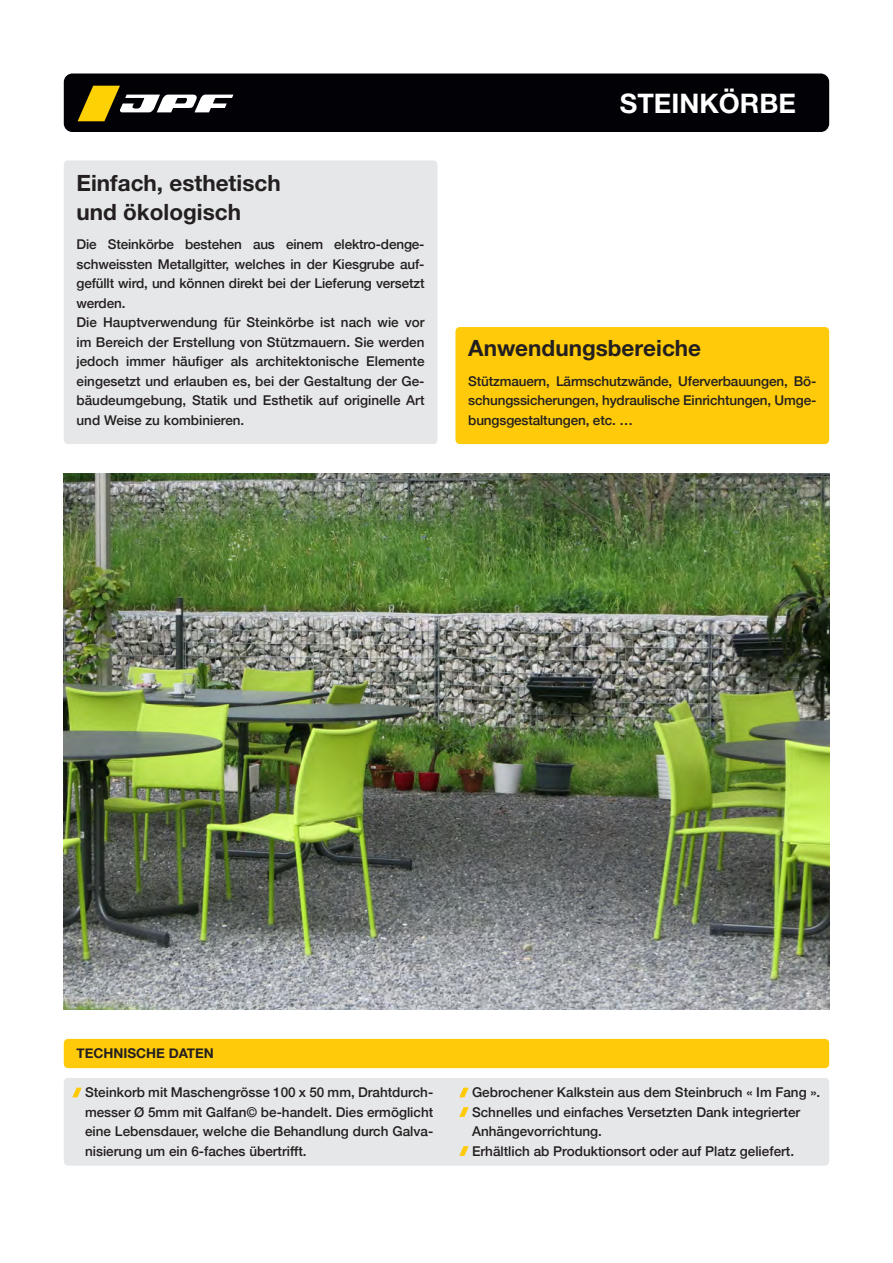
<style>
.page{position:relative;width:893px;height:1263px;background:#fff}
.page>*{position:absolute;margin:0;border:0;box-sizing:border-box;transform-origin:0 0}
.t1{font:700 27px "Helvetica Neue LT Pro";color:#fff}
.t2{font:700 22.5px/29.2px "Helvetica Neue LT Pro";color:#231f20}
.t3{font:500 13.5px/19.5px "Helvetica Neue";color:#231f20}
.t4{font:700 13.5px "Helvetica Neue";color:#231f20}
</style>
<div class="page">
<div style="left:64px;top:74px;width:765px;height:58px;background:#020105;border-radius:9px"></div>
<div style="left:64px;top:1039px;width:765px;height:29px;background:#feca0a;border-radius:4px"></div>
<div style="left:64px;top:160px;width:373px;height:284px;background:#e6e7e9;border-radius:4px"></div>
<div style="left:455px;top:327px;width:374px;height:117px;background:#feca0a;border-radius:4px"></div>
<div style="left:64px;top:1078px;width:765px;height:88px;background:#e6e7e9;border-radius:4px"></div>
<svg style="left:72px;top:1088px;width:10px;height:9px"></svg>
<svg style="left:459px;top:1088px;width:10px;height:9px"></svg>
<svg style="left:459px;top:1107px;width:10px;height:10px"></svg>
<svg style="left:459px;top:1146px;width:10px;height:10px"></svg>
<img style="left:64px;top:473px;width:765px;height:537px">
<svg style="left:78px;top:86px;width:155px;height:35px"></svg>
<h2 class="t2" style="left:77px;top:167px;width:206px">Einfach, esthetisch und ökologisch</h2>
<p class="t3" style="left:77px;top:233px;width:350px">Die Steinkörbe bestehen aus einem elektro-denge&shy;schweissten Metallgitter, welches in der Kiesgrube auf&shy;gefüllt wird, und können direkt bei der Lieferung versetzt werden.<br>Die Hauptverwendung für Steinkörbe ist nach wie vor im Bereich der Erstellung von Stützmauern. Sie werden jedoch immer häufiger als architektonische Elemente eingesetzt und erlauben es, bei der Gestaltung der Ge&shy;bäudeumgebung, Statik und Esthetik auf originelle Art und Weise zu kombinieren.</p>
<h1 class="t1" style="left:620px;top:86px;width:177px">STEINKÖRBE</h1>
<h2 class="t2" style="left:468px;top:333px;width:234px">Anwendungsbereiche</h2>
<p class="t3" style="left:468px;top:370px;width:350px;text-align:justify">Stützmauern, Lärmschutzwände, Uferverbauungen, Bö&shy;schungssicherungen, hydraulische Einrichtungen, Umge&shy;bungsgestaltungen, etc. …</p>
<p class="t4" style="left:77px;top:1043px;width:139px">TECHNISCHE DATEN</p>
<p class="t3" style="left:85px;top:1082px;width:350px;text-align:justify">Steinkorb mit Maschengrösse 100 x 50 mm, Drahtdurch&shy;messer Ø 5mm mit Galfan© be-handelt. Dies ermöglicht eine Lebensdauer, welche die Behandlung durch Galva&shy;nisierung um ein 6-faches übertrifft.</p>
<p class="t3" style="left:472px;top:1082px;width:350px">Gebrochener Kalkstein aus dem Steinbruch « Im Fang ».<br>Schnelles und einfaches Versetzten Dank integrierter Anhängevorrichtung.<br>Erhältlich ab Produktionsort oder auf Platz geliefert.</p>
</div>
